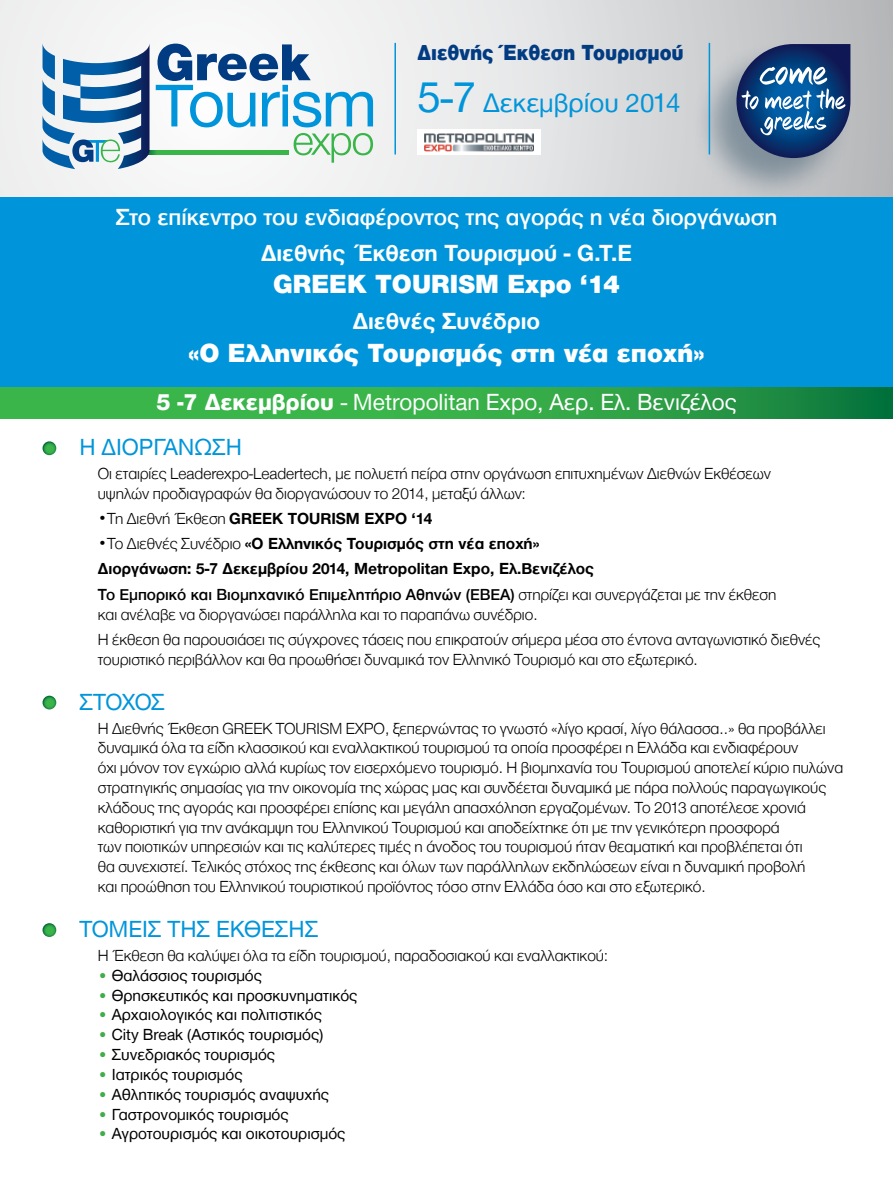
<style>
.page{position:relative;width:893px;height:1191px;background:#fff}
.page>*{position:absolute;margin:0;border:0;box-sizing:border-box;transform-origin:0 0}
.t1{font:27.75px "Helvetica Neue Greek";color:#0095da}
.t2{font:900 27px "Helvetica Neue Greek";color:#fff}
.t3{font:24px/45px "Helvetica Neue Greek";color:#fff}
.t4{font:500 24px "Helvetica Neue Greek";color:#fff}
.t5{font:700 24px "Helvetica Neue Greek";color:#fff}
.t6{font:24px "Helvetica Neue Greek";color:#0095da}
.t7{font:900 22.5px "Helvetica Neue Greek";color:#013b82;scale:.9 1}
.t8{font:300 16.5px/19.8px "Helvetica Neue Greek";color:#000}
.t9{font:16.5px "Helvetica Neue Greek";color:#000}
.t10{font:700 16.5px/25.5px "Helvetica Neue Greek";color:#000}
.s1{font-size:45px}
.s2{font-weight:800}
.s3{color:#0095da}
.s4{font-weight:300}
.s5{font-weight:500}
.s6{color:#41ad49}
</style>
<div class="page">
<svg style="left:0;top:0;width:893px;height:198px"></svg>
<div style="left:0;top:198px;width:893px;height:202px;background:#0095da"></div>
<svg style="left:0;top:387px;width:893px;height:31px"></svg>
<svg style="left:43px;top:441px;width:13px;height:14px"></svg>
<svg style="left:43px;top:695px;width:13px;height:14px"></svg>
<svg style="left:43px;top:923px;width:13px;height:14px"></svg>
<div style="left:145px;top:150px;width:143px;height:5px;background:#39b54a"></div>
<svg style="left:156px;top:44px;width:217px;height:83px"></svg>
<svg style="left:294px;top:133px;width:79px;height:30px"></svg>
<svg style="left:43px;top:43px;width:107px;height:126px"></svg>
<div style="left:692px;top:41px;width:161px;height:162px;background:#002944;opacity:.35"></div>
<div style="left:417px;top:129px;width:123px;height:25px;background:#fff"></div>
<img style="left:424px;top:133px;width:110px;height:19px">
<hr style="left:394px;top:43px;width:2px;height:111px;background:#0095da">
<hr style="left:709px;top:43px;width:1px;height:111px;background:#0095da">
<svg style="left:736px;top:44px;width:114px;height:114px"></svg>
<h3 class="t7" style="left:417px;top:41px;width:298px">Διεθνής Έκθεση Τουρισμού</h3>
<h1 class="t1" style="left:417px;top:88px;width:265px"><span class="s1">5-7</span> Δεκεμβρίου 2014</h1>
<h3 class="t4" style="left:116px;top:204px;width:663px">Στο επίκεντρο του ενδιαφέροντος της αγοράς η νέα διοργάνωση</h3>
<h3 class="t5" style="left:261px;top:240px;width:372px">Διεθνής Έκθεση Τουρισμού - G.T.E</h3>
<h2 class="t2" style="left:273px;top:270px;width:348px">GREEK TOURISM Expo ‘14</h2>
<h3 class="t5" style="left:353px;top:309px;width:189px">Διεθνές Συνέδριο</h3>
<h2 class="t2" style="left:188px;top:338px;width:518px">«Ο Ελληνικός Τουρισμός στη νέα εποχή»</h2>
<h3 class="t3" style="left:80px;top:380px;width:659px;text-indent:77px"><span class="s2">5 -7 Δεκεμβρίου</span> - Metropolitan Expo, Αερ. Ελ. Βενιζέλος<br><span class="s3">Η ΔΙΟΡΓΑΝΩΣΗ</span></h3>
<p class="t8" style="left:98px;top:464px;width:675px">Οι εταιρίες Leaderexpo-Leadertech, με πολυετή πείρα στην οργάνωση επιτυχημένων Διεθνών Εκθέσεων υψηλών προδιαγραφών θα διοργανώσουν το 2014, μεταξύ άλλων:</p>
<p class="t10" style="left:98px;top:506px;width:336px"><span class="s4">•Τη Διεθνή Έκθεση</span> GREEK TOURISM EXPO ‘14</p>
<p class="t10" style="left:98px;top:531px;width:680px"><span class="s4">•Το Διεθνές Συνέδριο</span> «Ο Ελληνικός Τουρισμός στη νέα εποχή»<br>Διοργάνωση: 5-7 Δεκεμβρίου 2014, Metropolitan Expo, Ελ.Βενιζέλος<br><span class="s5">Το Εμπορικό και Βιομηχανικό Επιμελητήριο Αθηνών (ΕΒΕΑ)</span> <span class="s4">στηρίζει και συνεργάζεται με την έκθεση</span></p>
<p class="t8" style="left:98px;top:602px;width:724px;line-height:24.9px">και ανέλαβε να διοργανώσει παράλληλα και το παραπάνω συνέδριο.<br>Η έκθεση θα παρουσιάσει τις σύγχρονες τάσεις που επικρατούν σήμερα μέσα στο έντονα ανταγωνιστικό διεθνές</p>
<p class="t8" style="left:98px;top:649px;width:602px">τουριστικό περιβάλλον και θα προωθήσει δυναμικά τον Ελληνικό Τουρισμό και στο εξωτερικό.</p>
<h3 class="t6" style="left:80px;top:689px;width:87px">ΣΤΟΧΟΣ</h3>
<p class="t8" style="left:98px;top:718px;width:747px">Η Διεθνής Έκθεση GREEK TOURISΜ EXPO, ξεπερνώντας το γνωστό «λίγο κρασί, λίγο θάλασσα..» θα προβάλλει δυναμικά όλα τα είδη κλασσικού και εναλλακτικού τουρισμού τα οποία προσφέρει η Ελλάδα και ενδιαφέρουν<br>όχι μόνον τον εγχώριο αλλά κυρίως τον εισερχόμενο τουρισμό. Η βιομηχανία του Τουρισμού αποτελεί κύριο πυλώνα στρατηγικής σημασίας για την οικονομία της χώρας μας και συνδέεται δυναμικά με πάρα πολλούς παραγωγικούς κλάδους της αγοράς και προσφέρει επίσης και μεγάλη απασχόληση εργαζομένων. Το 2013 αποτέλεσε χρονιά καθοριστική για την ανάκαμψη του Ελληνικού Τουρισμού και αποδείχτηκε ότι με την γενικότερη προσφορά<br>των ποιοτικών υπηρεσιών και τις καλύτερες τιμές η άνοδος του τουρισμού ήταν θεαματική και προβλέπεται ότι<br>θα συνεχιστεί. Τελικός στόχος της έκθεσης και όλων των παράλληλων εκδηλώσεων είναι η δυναμική προβολή<br>και προώθηση του Ελληνικού τουριστικού προϊόντος τόσο στην Ελλάδα όσο και στο εξωτερικό.</p>
<h3 class="t6" style="left:80px;top:916px;width:240px">ΤΟΜΕΙΣ ΤΗΣ ΕΚΘΕΣΗΣ</h3>
<p class="t8" style="left:98px;top:945px;width:511px">Η Έκθεση θα καλύψει όλα τα είδη τουρισμού, παραδοσιακού και εναλλακτικού:</p>
<p class="t9" style="left:98px;top:966px;width:166px"><span class="s6">•</span> Θαλάσσιος τουρισμός</p>
<p class="t9" style="left:98px;top:986px;width:261px"><span class="s6">•</span> Θρησκευτικός και προσκυνηματικός</p>
<p class="t9" style="left:98px;top:1006px;width:226px"><span class="s6">•</span> Αρχαιολογικός και πολιτιστικός</p>
<p class="t9" style="left:98px;top:1026px;width:227px"><span class="s6">•</span> City Break (Αστικός τουρισμός)</p>
<p class="t9" style="left:98px;top:1045px;width:179px"><span class="s6">•</span> Συνεδριακός τουρισμός</p>
<p class="t9" style="left:98px;top:1065px;width:146px"><span class="s6">•</span> Ιατρικός τουρισμός</p>
<p class="t9" style="left:98px;top:1085px;width:233px"><span class="s6">•</span> Αθλητικός τουρισμός αναψυχής</p>
<p class="t9" style="left:98px;top:1105px;width:192px"><span class="s6">•</span> Γαστρονομικός τουρισμός</p>
<p class="t9" style="left:98px;top:1125px;width:249px"><span class="s6">•</span> Αγροτουρισμός και οικοτουρισμός</p>
</div>
